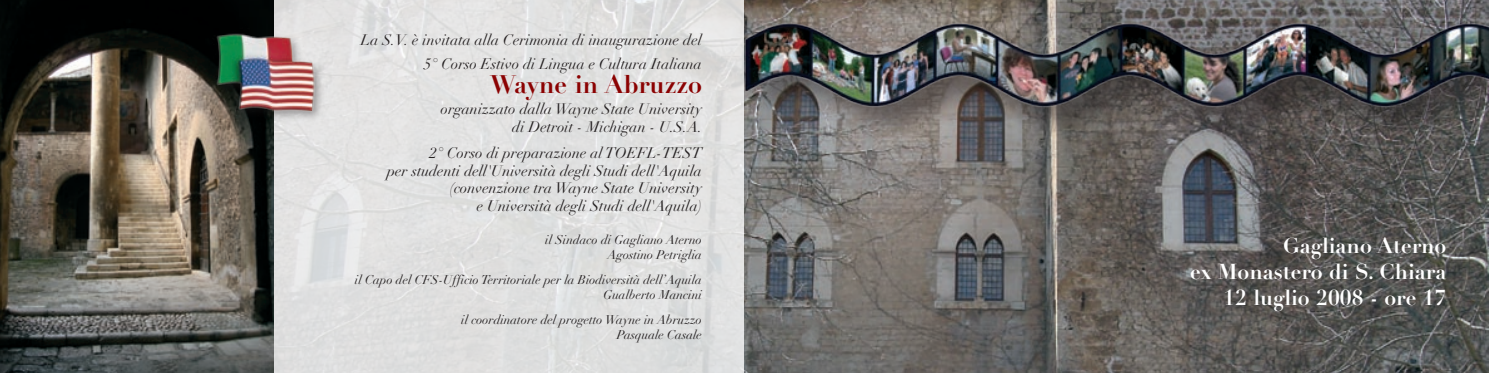
<style>
.page{position:relative;width:1489px;height:373px;background:#fff}
.page>*{position:absolute;margin:0;border:0;box-sizing:border-box;transform-origin:0 0}
.t1{font:700 25px "Didot LH";color:#8b0202}
.t2{font:700 21.25px/25.5px "Didot LH";color:#fff;text-align:right}
.t3{font:italic 15px/17.5px "Didot LH";color:#231f20;text-align:right}
.t4{font:italic 12.5px/15px "Didot LH";color:#231f20;text-align:right}
</style>
<div class="page">
<img style="left:744px;top:0;width:744px;height:372px">
<div style="left:0;top:0;width:744px;height:372px;background:#e1e1e1"></div>
<img style="left:0;top:0;width:273px;height:372px">
<div style="left:742px;top:18px;width:746px;height:128px;background:#231f20;opacity:.5"></div>
<img style="left:744px;top:11px;width:744px;height:102px">
<img style="left:193px;top:16px;width:138px;height:127px">
<p class="t3" style="left:361px;top:28px;width:342px;line-height:23.8px">La S.V. è invitata alla Cerimonia di inaugurazione del<br>5° Corso Estivo di Lingua e Cultura Italiana</p>
<h1 class="t1" style="left:490px;top:69px;width:213px">Wayne in Abruzzo</h1>
<p class="t3" style="left:441px;top:100px;width:263px">organizzato dalla Wayne State University di Detroit - Michigan - U.S.A.</p>
<p class="t3" style="left:387px;top:144px;width:316px">2° Corso di preparazione al TOEFL-TEST<br>per studenti dell'Università degli Studi dell'Aquila (convenzione tra Wayne State University<br>e Università degli Studi dell'Aquila)</p>
<p class="t4" style="left:545px;top:232px;width:158px">il Sindaco di Gagliano Aterno<br>Agostino Petriglia</p>
<p class="t4" style="left:355px;top:272px;width:348px">il Capo del CFS-Ufficio Territoriale per la Biodiversità dell’Aquila<br>Gualberto Mancini</p>
<p class="t4" style="left:461px;top:312px;width:242px">il coordinatore del progetto Wayne in Abruzzo<br>Pasquale Casale</p>
<h2 class="t2" style="left:1190px;top:233px;width:258px">Gagliano Aterno<br>ex Monastero di S. Chiara<br>12 luglio 2008 - ore 17</h2>
</div>
